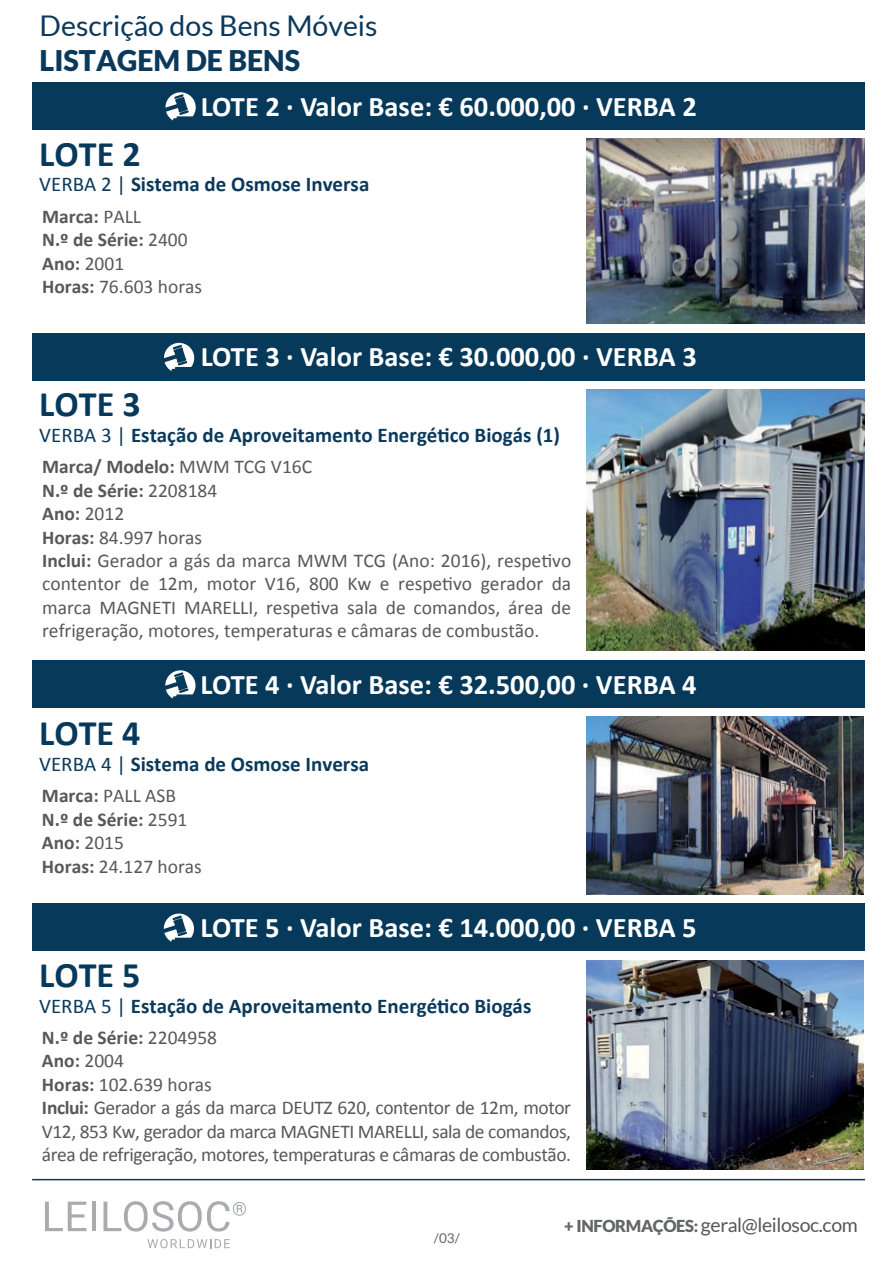
<style>
.page{position:relative;width:893px;height:1263px;background:#fff}
.page>*{position:absolute;margin:0;border:0;box-sizing:border-box;transform-origin:0 0}
.t1{font:700 36px "Calibri";color:#07395b}
.t2{font:700 28.5px "Calibri";color:#fff}
.t3{font:28.5px "Lato";color:#0a395c}
.t4{font:900 28.5px "Lato";color:#0a395c}
.t5{font:700 21px "Calibri";color:#0a395c}
.t6{font:19.5px/23.4px "Calibri";color:#57585a}
.t7{font:19.5px/23.4px "Calibri";letter-spacing:-.025em;color:#57585a}
.t8{font:700 19.5px/23.4px "Calibri";color:#57585a}
.t9{font:19.5px "Lato";letter-spacing:-.02em;color:#55575c}
.t10{font:13.5px "Lato";color:#636568}
.s1{font-weight:400}
.s2{font-weight:700}
.s3{font-weight:900;font-size:16.5px;color:#636568}
</style>
<div class="page">
<hr style="left:32px;top:1179px;width:833px;height:1px;background:#0a395c">
<svg style="left:45px;top:1201px;width:42px;height:30px"></svg>
<hr style="left:92px;top:1201px;width:4px;height:30px;background:#a8abaf">
<svg style="left:103px;top:1201px;width:143px;height:30px"></svg>
<svg style="left:147px;top:1239px;width:83px;height:9px"></svg>
<div style="left:32px;top:82px;width:833px;height:48px;background:#07395b"></div>
<svg style="left:165px;top:92px;width:31px;height:29px"></svg>
<img style="left:587px;top:139px;width:277px;height:184px">
<div style="left:32px;top:333px;width:833px;height:47px;background:#07395b"></div>
<svg style="left:164px;top:343px;width:30px;height:28px"></svg>
<img style="left:587px;top:389px;width:277px;height:261px">
<div style="left:32px;top:660px;width:833px;height:48px;background:#07395b"></div>
<svg style="left:165px;top:670px;width:30px;height:28px"></svg>
<img style="left:586px;top:717px;width:278px;height:177px">
<div style="left:32px;top:904px;width:833px;height:47px;background:#07395b"></div>
<svg style="left:164px;top:913px;width:30px;height:29px"></svg>
<img style="left:586px;top:960px;width:278px;height:209px">
<h2 class="t3" style="left:40px;top:10px;width:339px">Descrição dos Bens Móveis</h2>
<h2 class="t4" style="left:40px;top:44px;width:262px">LISTAGEM DE BENS</h2>
<h2 class="t2" style="left:201px;top:86px;width:498px">LOTE 2 · Valor Base: € 60.000,00 · VERBA 2</h2>
<h1 class="t1" style="left:39px;top:128px;width:103px">LOTE 2</h1>
<p class="t5" style="left:39px;top:169px;width:332px"><span class="s1">VERBA 2 |</span> Sistema de Osmose Inversa</p>
<p class="t8" style="left:42px;top:204px;width:161px">Marca: <span class="s1">PALL<br></span>N.º de Série: <span class="s1">2400<br></span>Ano: <span class="s1">2001<br></span>Horas: <span class="s1">76.603 horas</span></p>
<h2 class="t2" style="left:201px;top:336px;width:498px">LOTE 3 · Valor Base: € 30.000,00 · VERBA 3</h2>
<h1 class="t1" style="left:39px;top:379px;width:103px">LOTE 3</h1>
<p class="t5" style="left:39px;top:420px;width:522px"><span class="s1">VERBA 3 |</span> Estação de Aproveitamento Energético Biogás (1)</p>
<p class="t6" style="left:42px;top:454px;width:531px"><span class="s2">Marca/ Modelo:</span> MWM TCG V16C<br><span class="s2">N.º de Série:</span> 2208184<br><span class="s2">Ano:</span> 2012<br><span class="s2">Horas:</span> 84.997 horas<br><span class="s2">Inclui:</span> Gerador a gás da marca MWM TCG (Ano: 2016), respetivo contentor de 12m, motor V16, 800 Kw e respetivo gerador da marca MAGNETI MARELLI, respetiva sala de comandos, área de refrigeração, motores, temperaturas e câmaras de combustão.</p>
<h2 class="t2" style="left:200px;top:664px;width:498px">LOTE 4 · Valor Base: € 32.500,00 · VERBA 4</h2>
<h1 class="t1" style="left:39px;top:708px;width:103px">LOTE 4</h1>
<p class="t5" style="left:39px;top:749px;width:332px"><span class="s1">VERBA 4 |</span> Sistema de Osmose Inversa</p>
<p class="t8" style="left:42px;top:783px;width:161px">Marca: <span class="s1">PALL ASB<br></span>N.º de Série: <span class="s1">2591<br></span>Ano: <span class="s1">2015<br></span>Horas: <span class="s1">24.127 horas</span></p>
<h2 class="t2" style="left:200px;top:907px;width:498px">LOTE 5 · Valor Base: € 14.000,00 · VERBA 5</h2>
<h1 class="t1" style="left:39px;top:950px;width:103px">LOTE 5</h1>
<p class="t5" style="left:39px;top:991px;width:494px"><span class="s1">VERBA 5 |</span> Estação de Aproveitamento Energético Biogás</p>
<p class="t7" style="left:42px;top:1025px;width:531px"><span class="s2">N.º de Série:</span> 2204958<br><span class="s2">Ano:</span> 2004<br><span class="s2">Horas:</span> 102.639 horas<br><span class="s2">Inclui:</span> Gerador a gás da marca DEUTZ 620, contentor de 12m, motor V12, 853 Kw, gerador da marca MAGNETI MARELLI, sala de comandos, área de refrigeração, motores, temperaturas e câmaras de combustão.</p>
<p class="t10" style="left:434px;top:1230px;width:27px">/03/</p>
<p class="t9" style="left:564px;top:1214px;width:295px"><span class="s3">+ INFORMAÇÕES:</span> geral@leilosoc.com</p>
</div>
